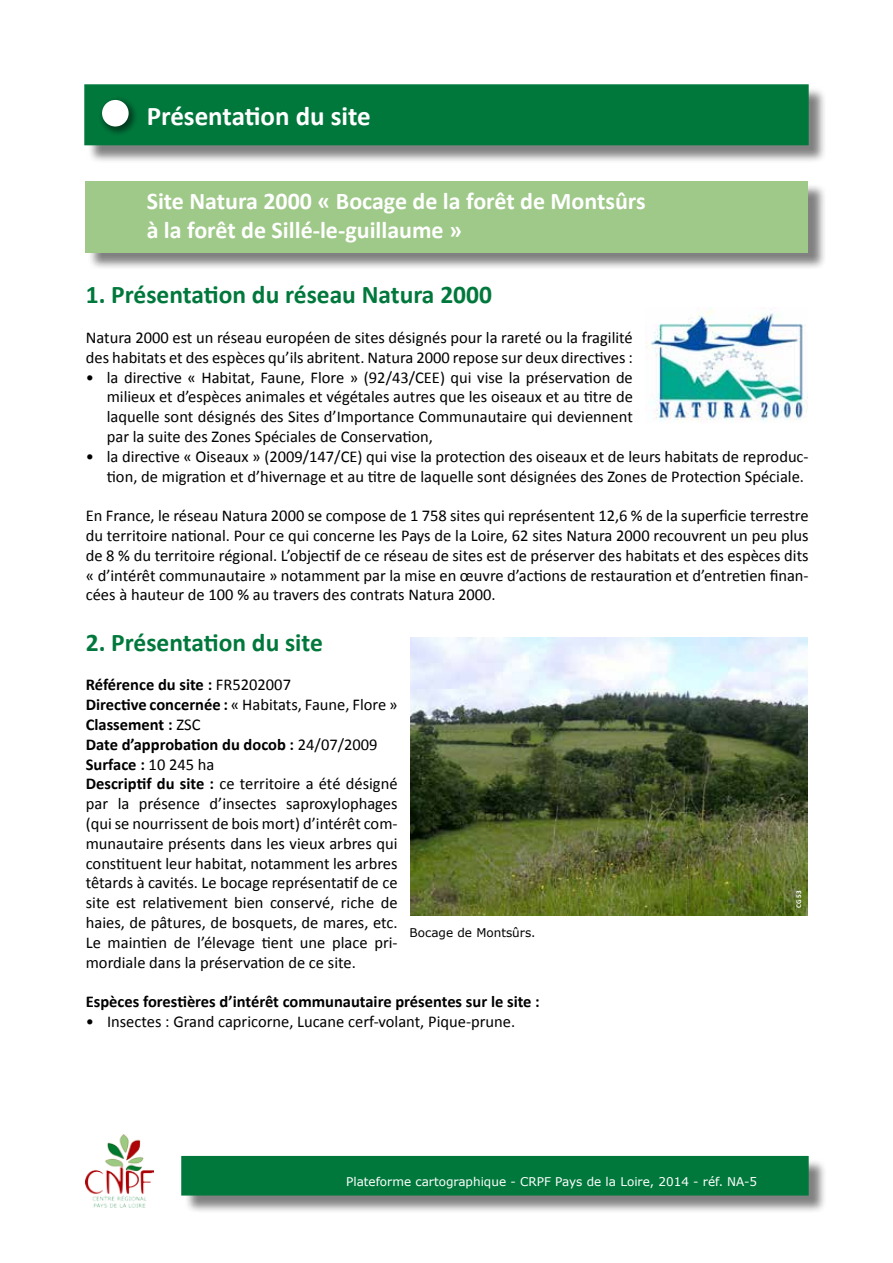
<style>
.page{position:relative;width:893px;height:1263px;background:#fff}
.page>*{position:absolute;margin:0;border:0;box-sizing:border-box;transform-origin:0 0}
.t1{font:700 27px "Calibri";color:#fff}
.t2{font:700 25.5px "Calibri";color:#00783c}
.t3{font:700 24px/28.8px "Calibri";color:#fff}
.t4{font:16.5px/19.8px "Calibri";color:#000}
.t5{font:700 16.5px "Calibri";color:#000}
.t6{font:12px "Verdana";color:#fff}
.t7{font:12px "Verdana";color:#000}
.t8{font:700 7.2px "Calibri";color:#fff}
.s1{font-weight:700}
</style>
<div class="page">
<div style="left:184px;top:1158px;width:643px;height:56px;background:#000;opacity:.5"></div>
<div style="left:181px;top:1156px;width:628px;height:39px;background:#00783c"></div>
<img style="left:85px;top:1134px;width:68px;height:74px">
<div style="left:87px;top:87px;width:740px;height:77px;background:#000;opacity:.5"></div>
<div style="left:84px;top:84px;width:725px;height:61px;background:#00783c;border:2px solid #00783c"></div>
<div style="left:97px;top:95px;width:42px;height:42px;background:#000;opacity:.5"></div>
<div style="left:102px;top:100px;width:27px;height:26px;background:#fff;border-radius:50%"></div>
<div style="left:87px;top:183px;width:740px;height:88px;background:#000;opacity:.5"></div>
<div style="left:85px;top:181px;width:723px;height:71px;background:#9fc989"></div>
<img style="left:646px;top:309px;width:162px;height:113px">
<img style="left:410px;top:637px;width:398px;height:278px">
<h1 class="t1" style="left:147px;top:99px;width:226px">Présentation du site</h1>
<h3 class="t3" style="left:147px;top:187px;width:500px">Site Natura 2000 « Bocage de la forêt de Montsûrs à la forêt de Sillé-le-guillaume »</h3>
<h2 class="t2" style="left:86px;top:279px;width:408px">1. Présentation du réseau Natura 2000</h2>
<p class="t4" style="left:86px;top:328px;width:549px">Natura 2000 est un réseau européen de sites désignés pour la rareté ou la fragilité des habitats et des espèces qu’ils abritent. Natura 2000 repose sur deux directives :</p>
<p class="t4" style="left:107px;top:367px;width:528px;text-align:justify;text-indent:-21px">• la directive « Habitat, Faune, Flore » (92/43/CEE) qui vise la préservation de milieux et d’espèces animales et végétales autres que les oiseaux et au titre de laquelle sont désignés des Sites d’Importance Communautaire qui deviennent par la suite des Zones Spéciales de Conservation,</p>
<p class="t4" style="left:86px;top:446px;width:724px;text-align:right">• la directive « Oiseaux » (2009/147/CE) qui vise la protection des oiseaux et de leurs habitats de reproduc&shy;tion, de migration et d’hivernage et au titre de laquelle sont désignées des Zones de Protection Spéciale.</p>
<p class="t4" style="left:86px;top:506px;width:724px;text-align:justify">En France, le réseau Natura 2000 se compose de 1 758 sites qui représentent 12,6 % de la superficie terrestre du territoire national. Pour ce qui concerne les Pays de la Loire, 62 sites Natura 2000 recouvrent un peu plus de 8 % du territoire régional. L’objectif de ce réseau de sites est de préserver des habitats et des espèces dits « d’intérêt communautaire » notamment par la mise en œuvre d’actions de restauration et d’entretien finan&shy;cées à hauteur de 100 % au travers des contrats Natura 2000.</p>
<h2 class="t2" style="left:86px;top:626px;width:239px">2. Présentation du site</h2>
<p class="t4" style="left:86px;top:675px;width:313px"><span class="s1">Référence du site :</span> FR5202007<br><span class="s1">Directive concernée :</span> « Habitats, Faune, Flore » <span class="s1">Classement :</span> ZSC<br><span class="s1">Date d’approbation du docob :</span> 24/07/2009<br><span class="s1">Surface :</span> 10 245 ha<br><span class="s1">Descriptif du site :</span> ce territoire a été désigné par la présence d’insectes saproxylophages (qui se nourrissent de bois mort) d’intérêt com&shy;munautaire présents dans les vieux arbres qui constituent leur habitat, notamment les arbres têtards à cavités. Le bocage représentatif de ce site est relativement bien conservé, riche de haies, de pâtures, de bosquets, de mares, etc.<br>Le maintien de l’élevage tient une place pri&shy;mordiale dans la préservation de ce site.</p>
<p class="t5" style="left:86px;top:991px;width:456px">Espèces forestières d’intérêt communautaire présentes sur le site :</p>
<p class="t4" style="left:86px;top:1012px;width:431px">• Insectes : Grand capricorne, Lucane cerf-volant, Pique-prune.</p>
<p class="t8" style="left:794px;top:908px;width:19px;rotate:-90deg">CG 53</p>
<p class="t7" style="left:410px;top:924px;width:127px">Bocage de Montsûrs.</p>
<p class="t6" style="left:346px;top:1174px;width:413px">Plateforme cartographique - CRPF Pays de la Loire, 2014 - réf. NA-5</p>
</div>
